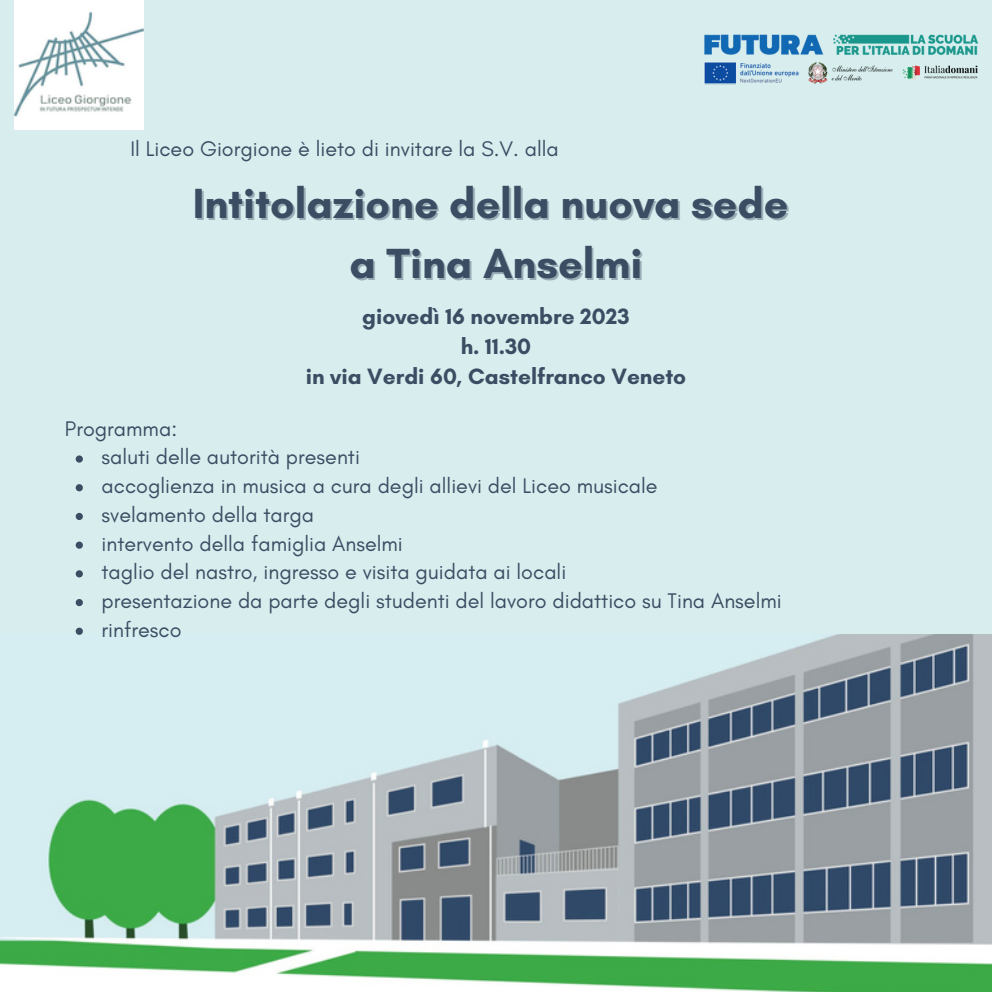
<style>
.page{position:relative;width:992px;height:992px;background:#d8eeee}
.page>*{position:absolute;margin:0;border:0;box-sizing:border-box;transform-origin:0 0}
.t1{font:700 43px "Glacial Indifference";color:#3b4d63}
.t2{font:700 22.5px "Glacial Indifference";color:#3b4d63}
.t3{font:21.5px "Glacial Indifference";color:#3b4d63}
</style>
<div class="page">
<img style="left:0;top:635px;width:992px;height:357px">
<img style="left:704px;top:34px;width:275px;height:51px">
<img style="left:14px;top:0;width:130px;height:129px">
<svg style="left:76px;top:455px;width:7px;height:8px"></svg>
<svg style="left:76px;top:484px;width:7px;height:7px"></svg>
<svg style="left:76px;top:513px;width:7px;height:7px"></svg>
<svg style="left:76px;top:542px;width:7px;height:7px"></svg>
<svg style="left:76px;top:570px;width:7px;height:7px"></svg>
<svg style="left:76px;top:599px;width:7px;height:7px"></svg>
<svg style="left:76px;top:628px;width:7px;height:7px"></svg>
<p class="t3" style="left:130px;top:136px;width:430px">Il Liceo Giorgione è lieto di invitare la S.V. alla</p>
<p class="t3" style="left:65px;top:415px;width:114px">Programma:</p>
<p class="t1" style="left:193px;top:178px;width:597px">Intitolazione della nuova sede</p>
<p class="t1" style="left:349px;top:237px;width:295px">a Tina Anselmi</p>
<p class="t2" style="left:362px;top:302px;width:269px">giovedì 16 novembre 2023</p>
<p class="t2" style="left:461px;top:332px;width:72px">h. 11.30</p>
<p class="t2" style="left:306px;top:362px;width:382px">in via Verdi 60, Castelfranco Veneto</p>
<p class="t3" style="left:102px;top:444px;width:260px">saluti delle autorità presenti</p>
<p class="t3" style="left:102px;top:473px;width:558px">accoglienza in musica a cura degli allievi del Liceo musicale</p>
<p class="t3" style="left:102px;top:501px;width:214px">svelamento della targa</p>
<p class="t3" style="left:102px;top:530px;width:303px">intervento della famiglia Anselmi</p>
<p class="t3" style="left:102px;top:559px;width:466px">taglio del nastro, ingresso e visita guidata ai locali</p>
<p class="t3" style="left:102px;top:587px;width:682px">presentazione da parte degli studenti del lavoro didattico su Tina Anselmi</p>
<p class="t3" style="left:102px;top:616px;width:82px">rinfresco</p>
</div>
